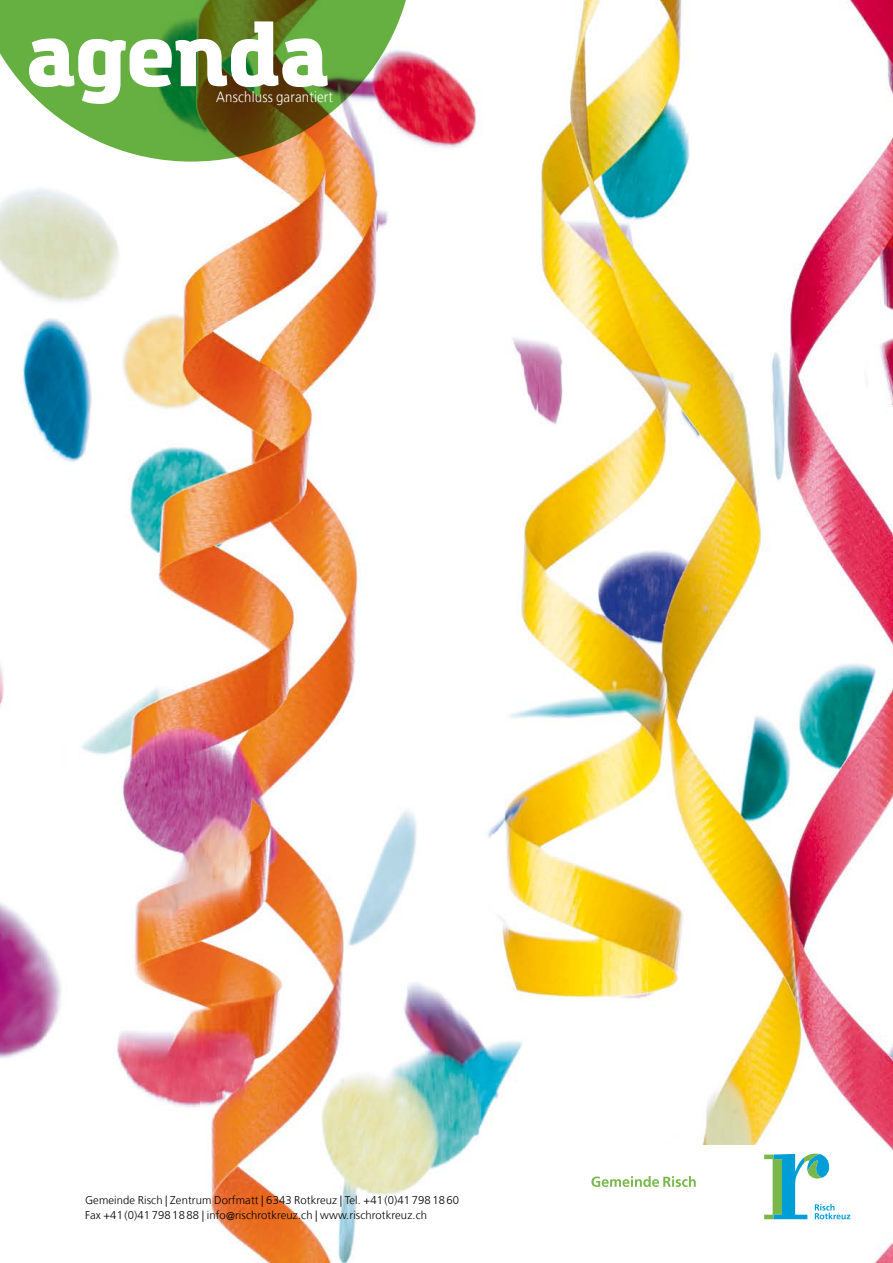
<style>
.page{position:relative;width:893px;height:1263px;background:#fff}
.page>*{position:absolute;margin:0;border:0;box-sizing:border-box;transform-origin:0 0}
.t1{font:900 84px "Amazing Grotesk";color:#fff}
.t2{font:300 14.7px "Frutiger LT Com";letter-spacing:.015em;color:#fff;scale:.9 1}
.t3{font:300 11.25px/15px "Frutiger LT Com";letter-spacing:.01em;color:#000}
</style>
<div class="page">
<img style="left:0;top:0;width:893px;height:1263px">
<svg style="left:0;top:0;width:415px;height:162px;background:#809d55"></svg>
<div style="left:583px;top:1145px;width:281px;height:118px;background:#fff"></div>
<svg style="left:764px;top:1153px;width:86px;height:66px"></svg>
<svg style="left:591px;top:1176px;width:105px;height:11px"></svg>
<h1 class="t1" style="left:27px;top:3px;width:304px">agenda</h1>
<h2 class="t2" style="left:216px;top:89px;width:131px">Anschluss garantiert</h2>
<p class="t3" style="left:85px;top:1192px;width:376px">Gemeinde Risch | Zentrum Dorfmatt | 6343 Rotkreuz | Tel. +41 (0)41 798 18 60<br>Fax +41 (0)41 798 18 88 | info@rischrotkreuz.ch | www.rischrotkreuz.ch</p>
</div>
